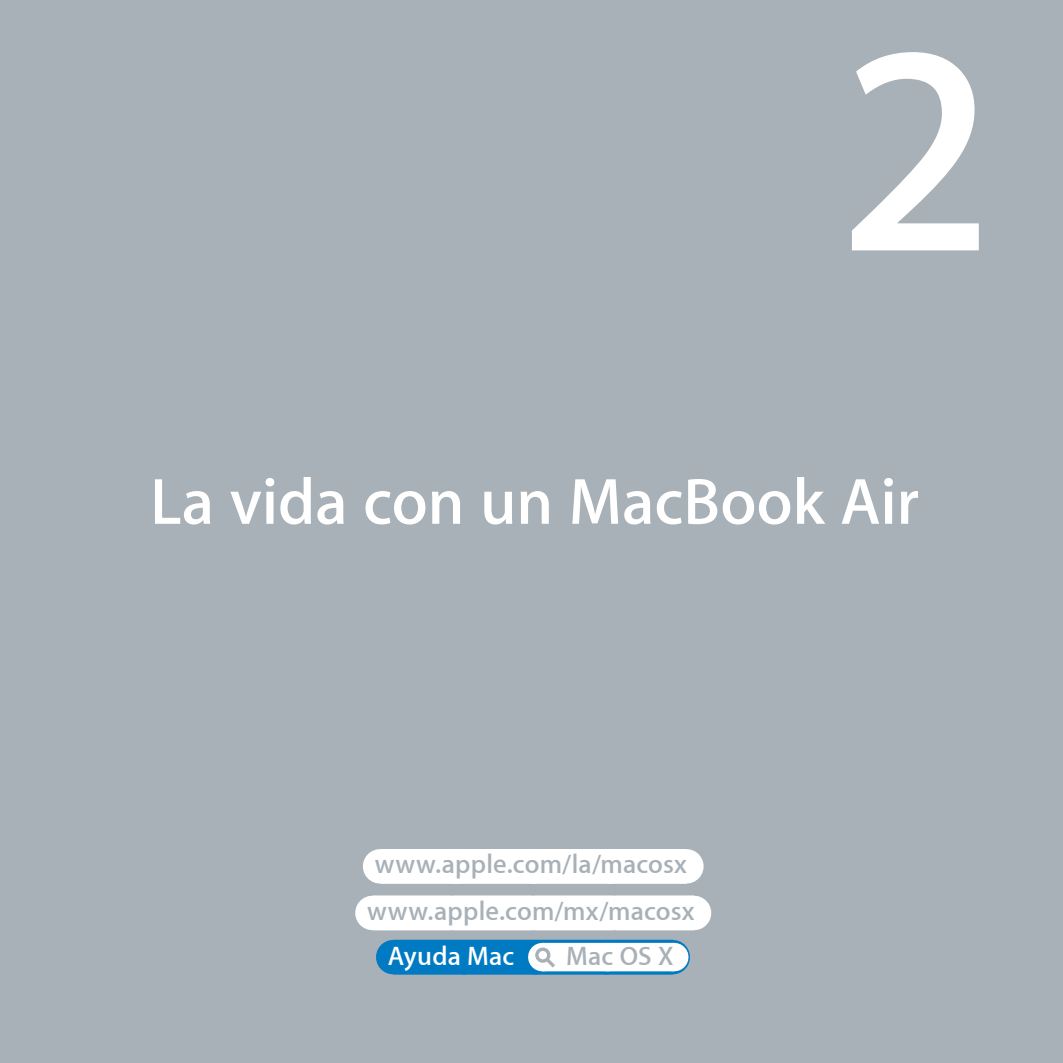
<style>
.page{position:relative;width:1063px;height:1063px;background:#a8b1b7}
.page>*{position:absolute;margin:0;border:0;box-sizing:border-box;transform-origin:0 0}
.yChapterNumber{font:600 300px "Myriad Set";color:#fff}
.SectionTitle{font:600 66px "Myriad Set";color:#fff}
.LozengeWhite{font:600 27px "Myriad Set";letter-spacing:.005em;color:#a8b1b7}
.LozengeColor1{font:600 27px "Myriad Set";letter-spacing:.005em;color:#fff}
.LozengeColor1-2{font:600 27px "Myriad Set";color:#a8b1b7}
</style>
<div class="page">
<svg style="left:393px;top:940px;width:281px;height:34px;background:#6bb1da"></svg>
<div style="left:372px;top:896px;width:322px;height:34px;background:#fff"></div>
<div style="left:380px;top:849px;width:306px;height:35px;background:#fff"></div>
<p class="yChapterNumber" style="left:839px;top:-37px;width:157px">2</p>
<p class="SectionTitle" style="left:150px;top:461px;width:770px">La vida con un MacBook Air</p>
<p class="LozengeWhite" style="left:375px;top:847px;width:314px">www.apple.com/la/macosx</p>
<p class="LozengeWhite" style="left:367px;top:894px;width:329px">www.apple.com/mx/macosx</p>
<p class="LozengeColor1" style="left:388px;top:939px;width:128px">Ayuda Mac</p>
<p class="LozengeColor1-2" style="left:566px;top:939px;width:109px">Mac OS X</p>
</div>
